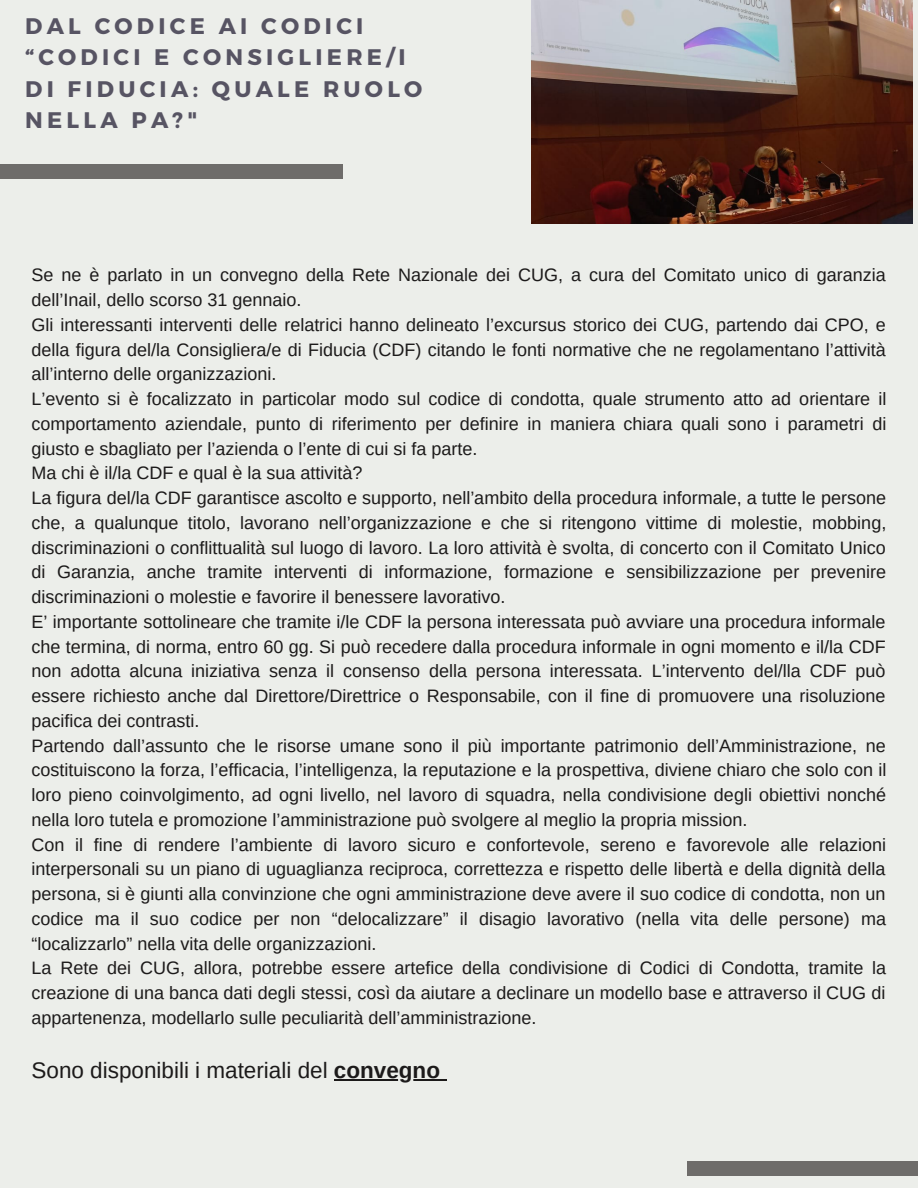
<style>
.page{position:relative;width:918px;height:1188px;background:#eceeea}
.page>*{position:absolute;margin:0;border:0;box-sizing:border-box;transform-origin:0 0}
.t1{font:700 22.5px/31.5px "Montserrat";letter-spacing:.19em;color:#575463}
.t2{font:22.5px "Arimo";color:#1c1a1a}
.t3{font:18px/24.8px "Arimo";color:#1c1a1a}
.s1{font-weight:700}
</style>
<div class="page">
<hr style="left:334px;top:1079px;width:106px;height:1px;background:#1c1a1a">
<div style="left:687px;top:1161px;width:231px;height:15px;background:#6e6c6a"></div>
<div style="left:0;top:164px;width:343px;height:15px;background:#6e6c6a"></div>
<img style="left:531px;top:0;width:382px;height:224px">
<p class="t1" style="left:25px;top:9px;width:399px">DAL CODICE AI CODICI “CODICI E CONSIGLIERE/I<br>DI FIDUCIA: QUALE RUOLO<br>NELLA PA?"</p>
<p class="t3" style="left:32px;top:263px;width:856px">Se ne è parlato in un convegno della Rete Nazionale dei CUG, a cura del Comitato unico di garanzia dell’Inail, dello scorso 31 gennaio.<br>Gli interessanti interventi delle relatrici hanno delineato l’excursus storico dei CUG, partendo dai CPO, e della figura del/la Consigliera/e di Fiducia (CDF) citando le fonti normative che ne regolamentano l’attività all’interno delle organizzazioni.<br>L’evento si è focalizzato in particolar modo sul codice di condotta, quale strumento atto ad orientare il comportamento aziendale, punto di riferimento per definire in maniera chiara quali sono i parametri di giusto e sbagliato per l’azienda o l’ente di cui si fa parte.<br>Ma chi è il/la CDF e qual è la sua attività?<br>La figura del/la CDF garantisce ascolto e supporto, nell’ambito della procedura informale, a tutte le persone che, a qualunque titolo, lavorano nell’organizzazione e che si ritengono vittime di molestie, mobbing, discriminazioni o conflittualità sul luogo di lavoro. La loro attività è svolta, di concerto con il Comitato Unico di Garanzia, anche tramite interventi di informazione, formazione e sensibilizzazione per prevenire discriminazioni o molestie e favorire il benessere lavorativo.<br>E’ importante sottolineare che tramite i/le CDF la persona interessata può avviare una procedura informale che termina, di norma, entro 60 gg. Si può recedere dalla procedura informale in ogni momento e il/la CDF non adotta alcuna iniziativa senza il consenso della persona interessata. L’intervento del/lla CDF può essere richiesto anche dal Direttore/Direttrice o Responsabile, con il fine di promuovere una risoluzione pacifica dei contrasti.<br>Partendo dall’assunto che le risorse umane sono il più importante patrimonio dell’Amministrazione, ne costituiscono la forza, l’efficacia, l’intelligenza, la reputazione e la prospettiva, diviene chiaro che solo con il loro pieno coinvolgimento, ad ogni livello, nel lavoro di squadra, nella condivisione degli obiettivi nonché nella loro tutela e promozione l’amministrazione può svolgere al meglio la propria mission.<br>Con il fine di rendere l’ambiente di lavoro sicuro e confortevole, sereno e favorevole alle relazioni interpersonali su un piano di uguaglianza reciproca, correttezza e rispetto delle libertà e della dignità della persona, si è giunti alla convinzione che ogni amministrazione deve avere il suo codice di condotta, non un codice ma il suo codice per non “delocalizzare” il disagio lavorativo (nella vita delle persone) ma “localizzarlo” nella vita delle organizzazioni.<br>La Rete dei CUG, allora, potrebbe essere artefice della condivisione di Codici di Condotta, tramite la creazione di una banca dati degli stessi, così da aiutare a declinare un modello base e attraverso il CUG di appartenenza, modellarlo sulle peculiarità dell’amministrazione.</p>
<p class="t2" style="left:32px;top:1058px;width:410px">Sono disponibili i materiali del <span class="s1">convegno</span></p>
</div>
